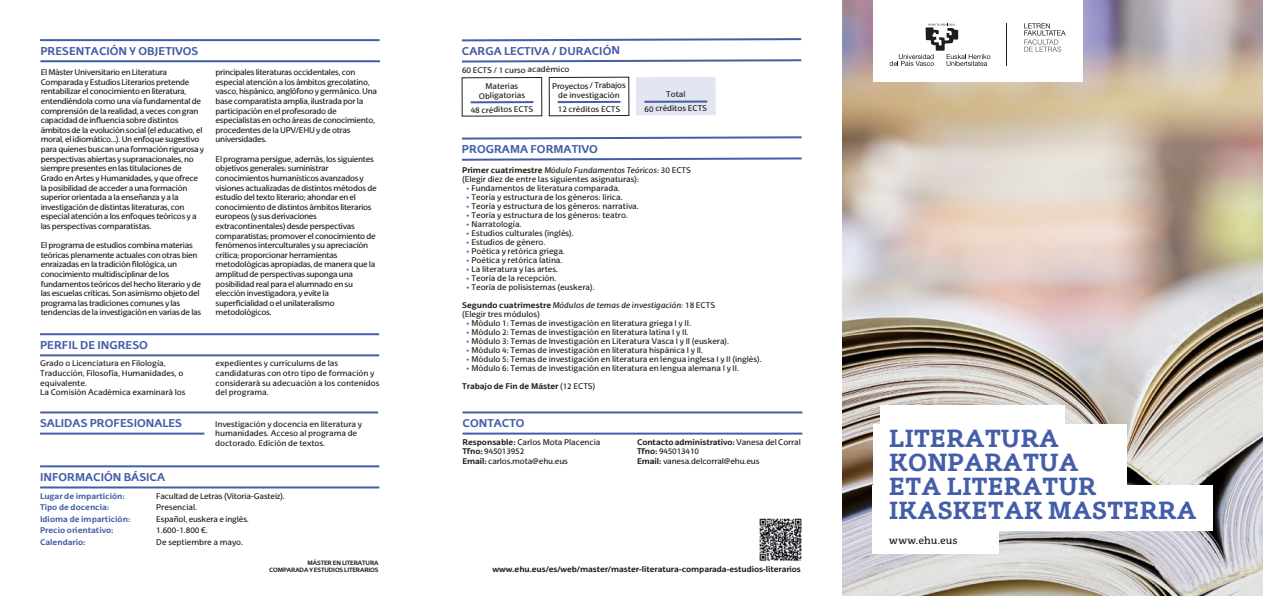
<style>
.page{position:relative;width:1263px;height:596px;background:#fff}
.page>*{position:absolute;margin:0;border:0;box-sizing:border-box;transform-origin:0 0}
.t1{font:700 24px/24px "EHU Serif";letter-spacing:.01em;color:#445da8}
.t2{font:700 11px "EHU Sans";color:#445da8}
.t3{font:10px "EHU Serif";letter-spacing:.005em;color:#1d1d1b}
.t4{font:8px/9.6px "EHU Sans";letter-spacing:-.03em;color:#1d1d1b}
.t5{font:8px/9.6px "EHU Sans";color:#1d1d1b}
.t6{font:8px/9.6px "EHU Sans";letter-spacing:-.01em;color:#1d1d1b}
.t7{font:700 8px "EHU Sans";letter-spacing:-.01em;color:#1d1d1b}
.t8{font:8px/9.6px "EHU Sans";letter-spacing:-.005em;color:#1d1d1b;text-align:center}
.t9{font:700 8px "EHU Sans";color:#445da8}
.t10{font:italic 8px/9px "EHU Sans";color:#1d1d1b}
.t11{font:700 6px/7.2px "EHU Sans";letter-spacing:-.025em;color:#1d1d1b;text-align:right}
.s1{font-weight:700}
.s2{font-style:italic}
.s3{color:#445da8}
.s4{font-weight:700;font-style:normal}
.s5{font-style:normal}
.s6{font-weight:400}
</style>
<div class="page">
<img style="left:842px;top:0;width:421px;height:595px">
<div style="left:873px;top:492px;width:126px;height:62px;background:#fff"></div>
<div style="left:873px;top:424px;width:253px;height:35px;background:#fff"></div>
<div style="left:873px;top:485px;width:340px;height:46px;background:#fff"></div>
<div style="left:873px;top:448px;width:190px;height:37px;background:#fff"></div>
<div style="left:880px;top:457px;width:246px;height:55px;background:#fff"></div>
<div style="left:880px;top:405px;width:185px;height:50px;background:#fff"></div>
<hr style="left:40px;top:465px;width:339px;height:2px;background:#445da8">
<hr style="left:40px;top:486px;width:339px;height:2px;background:#445da8">
<hr style="left:40px;top:333px;width:339px;height:2px;background:#445da8">
<hr style="left:40px;top:354px;width:339px;height:2px;background:#445da8">
<hr style="left:40px;top:411px;width:338px;height:2px;background:#445da8">
<hr style="left:40px;top:432px;width:164px;height:2px;background:#445da8">
<hr style="left:462px;top:411px;width:340px;height:2px;background:#445da8">
<hr style="left:462px;top:432px;width:340px;height:2px;background:#445da8">
<hr style="left:40px;top:39px;width:340px;height:2px;background:#445da8">
<hr style="left:40px;top:60px;width:340px;height:2px;background:#445da8">
<svg style="left:461px;top:136px;width:341px;height:4px"></svg>
<svg style="left:462px;top:157px;width:340px;height:4px"></svg>
<svg style="left:461px;top:38px;width:341px;height:4px"></svg>
<svg style="left:462px;top:59px;width:340px;height:4px"></svg>
<hr style="left:471px;top:101px;width:62px;height:2px;background:#445da8">
<div style="left:462px;top:77px;width:80px;height:39px;border:1px solid #1d1d1b"></div>
<hr style="left:558px;top:101px;width:62px;height:2px;background:#445da8">
<div style="left:549px;top:77px;width:80px;height:39px;border:1px solid #1d1d1b"></div>
<div style="left:636px;top:77px;width:80px;height:38px;background:#e3e6f2"></div>
<hr style="left:644px;top:100px;width:63px;height:3px;background:#445da8">
<div style="left:873px;top:0;width:210px;height:81px;background:#fff"></div>
<svg style="left:1024px;top:23px;width:42px;height:29px"></svg>
<svg style="left:889px;top:23px;width:101px;height:43px"></svg>
<hr style="left:1007px;top:23px;width:1px;height:43px;background:#1d1d1b">
<img style="left:759px;top:518px;width:43px;height:43px">
<h2 class="t2" style="left:40px;top:44px;width:159px">PRESENTACIÓN Y OBJETIVOS</h2>
<p class="t4" style="left:41px;top:67px;width:165px">El Máster Universitario en Literatura Comparada y Estudios Literarios pretende rentabilizar el conocimiento en literatura, entendiéndola como una vía fundamental de comprensión de la realidad, a veces con gran capacidad de influencia sobre distintos ámbitos de la evolución social (el educativo, el moral, el idiomático…). Un enfoque sugestivo para quienes buscan una formación rigurosa y perspectivas abiertas y supranacionales, no siempre presentes en las titulaciones de Grado en Artes y Humanidades, y que ofrece la posibilidad de acceder a una formación superior orientada a la enseñanza y a la investigación de distintas literaturas, con especial atención a los enfoques teóricos y a las perspectivas comparatistas.</p>
<p class="t4" style="left:41px;top:240px;width:162px">El programa de estudios combina materias teóricas plenamente actuales con otras bien enraizadas en la tradición filológica, un conocimiento multidisciplinar de los fundamentos teóricos del hecho literario y de las escuelas críticas. Son asimismo objeto del programa las tradiciones comunes y las tendencias de la investigación en varias de las</p>
<p class="t4" style="left:216px;top:67px;width:163px">principales literaturas occidentales, con especial atención a los ámbitos grecolatino, vasco, hispánico, anglófono y germánico. Una base comparatista amplia, ilustrada por la participación en el profesorado de especialistas en ocho áreas de conocimiento, procedentes de la UPV/EHU y de otras universidades.</p>
<p class="t4" style="left:216px;top:154px;width:163px">El programa persigue, además, los siguientes objetivos generales: suministrar conocimientos humanísticos avanzados y visiones actualizadas de distintos métodos de estudio del texto literario; ahondar en el conocimiento de distintos ámbitos literarios europeos (y sus derivaciones extracontinentales) desde perspectivas comparatistas; promover el conocimiento de fenómenos interculturales y su apreciación crítica; proporcionar herramientas metodológicas apropiadas, de manera que la amplitud de perspectivas suponga una posibilidad real para el alumnado en su elección investigadora, y evite la superficialidad o el unilateralismo metodológicos.</p>
<h2 class="t2" style="left:40px;top:338px;width:109px">PERFIL DE INGRESO</h2>
<p class="t5" style="left:40px;top:358px;width:147px">Grado o Licenciatura en Filología,<br>Traducción, Filosofía, Humanidades, o equivalente.<br>La Comisión Académica examinará los</p>
<p class="t5" style="left:216px;top:358px;width:165px">expedientes y currículums de las candidaturas con otro tipo de formación y considerará su adecuación a los contenidos del programa.</p>
<h2 class="t2" style="left:40px;top:416px;width:143px">SALIDAS PROFESIONALES</h2>
<p class="t5" style="left:215px;top:419px;width:148px">Investigación y docencia en literatura y humanidades. Acceso al programa de doctorado. Edición de textos.</p>
<h2 class="t2" style="left:40px;top:470px;width:127px">INFORMACIÓN BÁSICA</h2>
<p class="t9" style="left:40px;top:490px;width:86px">Lugar de impartición:</p>
<p class="t4" style="left:156px;top:490px;width:130px">Facultad de Letras (Vitoria-Gasteiz).</p>
<p class="t9" style="left:40px;top:502px;width:71px">Tipo de docencia:</p>
<p class="t5" style="left:156px;top:502px;width:42px">Presencial.</p>
<p class="t9" style="left:40px;top:513px;width:92px">Idioma de impartición:</p>
<p class="t4" style="left:156px;top:513px;width:94px">Español, euskera e inglés.</p>
<p class="t9" style="left:40px;top:525px;width:75px">Precio orientativo:</p>
<p class="t4" style="left:156px;top:525px;width:53px">1.600-1.800 €.</p>
<p class="t9" style="left:40px;top:536px;width:47px">Calendario:</p>
<p class="t5" style="left:156px;top:537px;width:88px">De septiembre a mayo.</p>
<p class="t11" style="left:269px;top:559px;width:111px">MÁSTER EN LITERATURA<br>COMPARADA Y ESTUDIOS LITERARIOS</p>
<h2 class="t2" style="left:462px;top:44px;width:160px">CARGA LECTIVA / DURACIÓN</h2>
<p class="t8" style="left:479px;top:81px;width:48px">Materias<br>Obligatorias</p>
<p class="t8" style="left:471px;top:105px;width:64px">48 créditos ECTS</p>
<p class="t8" style="left:462px;top:65px;width:109px">60 ECTS / 1 curso académico</p>
<p class="t4" style="left:552px;top:81px;width:75px;text-align:center">Proyectos / Trabajos de investigación</p>
<p class="t8" style="left:558px;top:104px;width:64px">12 créditos ECTS</p>
<p class="t8" style="left:645px;top:87px;width:64px;line-height:14px">Total<br>60 créditos ECTS</p>
<h2 class="t2" style="left:462px;top:142px;width:138px">PROGRAMA FORMATIVO</h2>
<p class="t5" style="left:462px;top:165px;width:230px;line-height:9px"><span class="s1">Primer cuatrimestre</span> <span class="s2">Módulo Fundamentos Teóricos:</span> 30 ECTS (Elegir diez de entre las siguientes asignaturas):</p>
<p class="t5" style="left:466px;top:183px;width:155px"><span class="s3">•</span> Fundamentos de literatura comparada.</p>
<p class="t5" style="left:466px;top:192px;width:158px"><span class="s3">•</span> Teoría y estructura de los géneros: lírica.</p>
<p class="t5" style="left:466px;top:201px;width:174px"><span class="s3">•</span> Teoría y estructura de los géneros: narrativa.</p>
<p class="t5" style="left:466px;top:210px;width:163px"><span class="s3">•</span> Teoría y estructura de los géneros: teatro.</p>
<p class="t5" style="left:466px;top:219px;width:57px"><span class="s3">•</span> Narratología.</p>
<p class="t5" style="left:466px;top:228px;width:109px"><span class="s3">•</span> Estudios culturales (inglés).</p>
<p class="t5" style="left:466px;top:237px;width:81px"><span class="s3">•</span> Estudios de género.</p>
<p class="t5" style="left:466px;top:246px;width:100px"><span class="s3">•</span> Poética y retórica griega.</p>
<p class="t5" style="left:466px;top:255px;width:98px"><span class="s3">•</span> Poética y retórica latina.</p>
<p class="t5" style="left:466px;top:264px;width:93px"><span class="s3">•</span> La literatura y las artes.</p>
<p class="t5" style="left:466px;top:273px;width:91px"><span class="s3">•</span> Teoría de la recepción.</p>
<p class="t5" style="left:466px;top:282px;width:130px"><span class="s3">•</span> Teoría de polisistemas (euskera).</p>
<p class="t10" style="left:462px;top:300px;width:255px"><span class="s4">Segundo cuatrimestre</span> Módulos de temas de investigación: <span class="s5">18 ECTS (Elegir tres módulos)</span></p>
<p class="t5" style="left:466px;top:318px;width:226px"><span class="s3">•</span> Módulo 1: Temas de investigación en literatura griega I y II.</p>
<p class="t5" style="left:466px;top:327px;width:224px"><span class="s3">•</span> Módulo 2: Temas de investigación en literatura latina I y II.</p>
<p class="t5" style="left:466px;top:336px;width:264px"><span class="s3">•</span> Módulo 3: Temas de Investigación en Literatura Vasca I y II (euskera).</p>
<p class="t5" style="left:466px;top:345px;width:238px"><span class="s3">•</span> Módulo 4: Temas de investigación en literatura hispánica I y II.</p>
<p class="t5" style="left:466px;top:354px;width:297px"><span class="s3">•</span> Módulo 5: Temas de investigación en literatura en lengua inglesa I y II (inglés).</p>
<p class="t5" style="left:466px;top:363px;width:274px"><span class="s3">•</span> Módulo 6: Temas de investigación en literatura en lengua alemana I y II.</p>
<p class="t7" style="left:462px;top:380px;width:135px">Trabajo de Fin de Máster <span class="s6">(12 ECTS)</span></p>
<h2 class="t2" style="left:463px;top:416px;width:63px">CONTACTO</h2>
<p class="t6" style="left:462px;top:436px;width:140px"><span class="s1">Responsable:</span> Carlos Mota Placencia<br><span class="s1">Tfno:</span> 945013952<br><span class="s1">Email:</span> carlos.mota@ehu.eus</p>
<p class="t6" style="left:637px;top:436px;width:165px"><span class="s1">Contacto administrativo:</span> Vanesa del Corral<br><span class="s1">Tfno:</span> 945013410<br><span class="s1">Email:</span> vanesa.delcorral@ehu.eus</p>
<p class="t7" style="left:492px;top:564px;width:310px">www.ehu.eus/es/web/master/master-literatura-comparada-estudios-literarios</p>
<h1 class="t1" style="left:889px;top:425px;width:309px">LITERATURA<br>KONPARATUA<br>ETA LITERATUR<br>IKASKETAK MASTERRA</h1>
<p class="t3" style="left:889px;top:534px;width:70px">www.ehu.eus</p>
</div>
